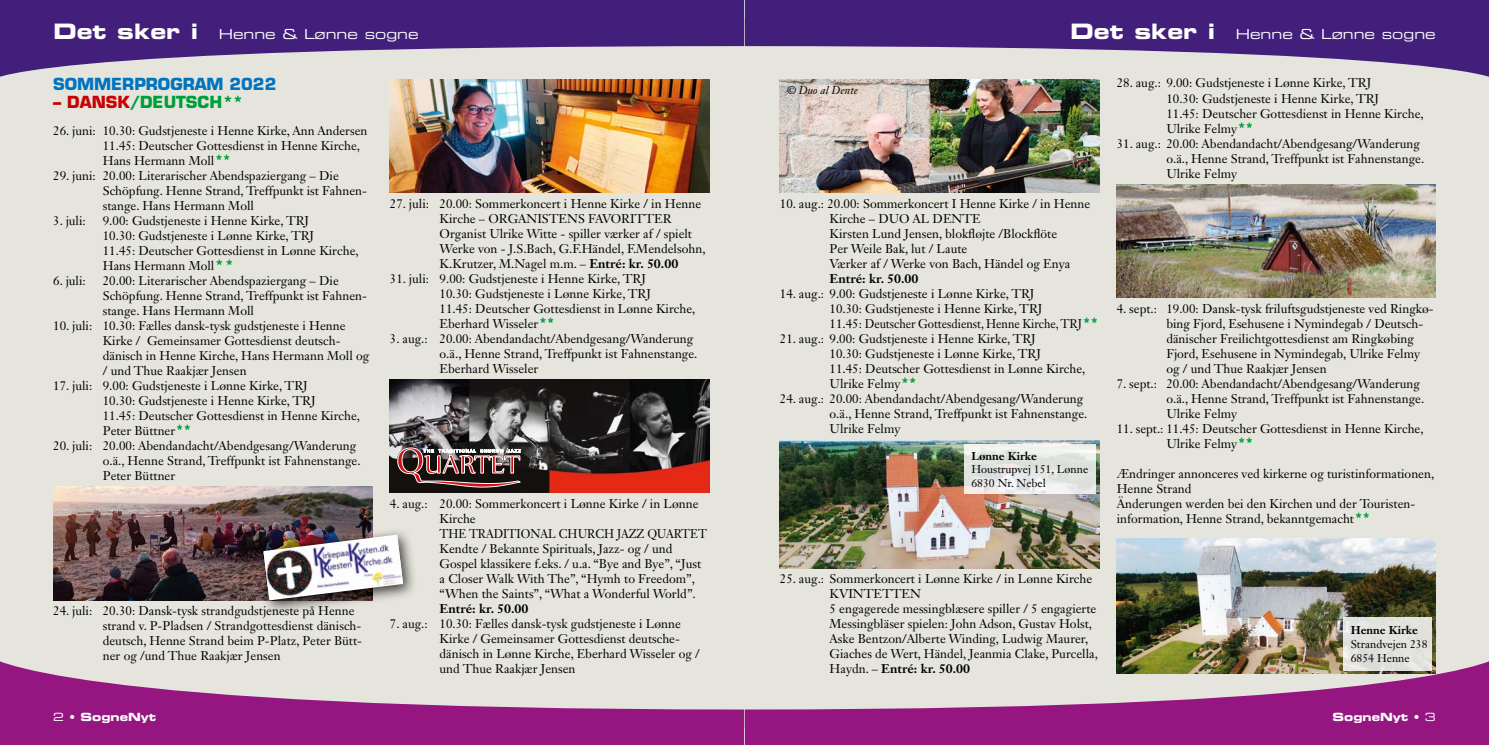
<style>
.page{position:relative;width:1489px;height:745px;background:#fff}
.page>*{position:absolute;margin:0;border:0;box-sizing:border-box;transform-origin:0 0}
.t1{font:700 16.25px "Eurostile LT Std";color:#0074be}
.t2{font:700 16.25px "Eurostile LT Std";color:#009d3b}
.t3{font:13.75px "Eurostile LT Std Ex 2";color:#fff}
.t4{font:12.5px/15px "Janson Text LT Std";color:#000}
.t5{font:700 12.5px "Janson Text LT Std";color:#000}
.t6{font:11.25px/13.8px "Janson Text LT Std";color:#000}
.t7{font:700 11.25px "Janson Text LT Std";color:#000}
.t8{font:11.25px "Eurostile LT Std Bold Ex 2";color:#fff}
.t9{font:italic 11.25px "Janson Text LT Std";color:#000}
.s1{font-family:"Eurostile LT Std Bold Ex 2";font-size:21.25px}
.s2{color:#c80205}
.s3{font-family:"Eurostile LT Std";font-weight:700;font-size:13.75px;color:#009d3b}
.s4{font-weight:700}
.s5{font-family:"Eurostile LT Std Ex 2"}
</style>
<div class="page">
<div style="left:0;top:18px;width:744px;height:708px;background:#e6e5dd"></div>
<div style="left:744px;top:18px;width:744px;height:708px;background:#e6e5dd"></div>
<img style="left:390px;top:81px;width:319px;height:111px">
<img style="left:390px;top:379px;width:319px;height:113px">
<img style="left:780px;top:81px;width:318px;height:111px">
<img style="left:780px;top:440px;width:318px;height:127px">
<img style="left:1116px;top:184px;width:319px;height:113px">
<img style="left:1116px;top:538px;width:319px;height:118px">
<img style="left:53px;top:486px;width:319px;height:113px">
<svg style="left:964px;top:444px;width:131px;height:49px"></svg>
<svg style="left:397px;top:447px;width:125px;height:40px;background:#695050"></svg>
<div style="left:1343px;top:617px;width:88px;height:53px;background:#e2e2dd"></div>
<div style="left:256px;top:527px;width:162px;height:87px;background:#000;opacity:.75"></div>
<svg style="left:263px;top:534px;width:140px;height:66px"></svg>
<img style="left:263px;top:535px;width:140px;height:64px">
<svg style="left:744px;top:0;width:744px;height:81px;fill:#411f7a"></svg>
<svg style="left:744px;top:656px;width:744px;height:88px;fill:#951681"></svg>
<svg style="left:0;top:0;width:744px;height:81px;fill:#411f7a"></svg>
<svg style="left:0;top:661px;width:744px;height:83px;fill:#951681"></svg>
<p class="t3" style="left:53px;top:25px;width:367px"><span class="s1">Det sker i</span> Henne &amp; Lønne sogne</p>
<p class="t3" style="left:1070px;top:25px;width:367px"><span class="s1">Det sker i</span> Henne &amp; Lønne sogne</p>
<h1 class="t1" style="left:53px;top:74px;width:225px">SOMMERPROGRAM 2022</h1>
<h1 class="t2" style="left:53px;top:92px;width:192px"><span class="s2">– DANSK</span>/DEUTSCH**</h1>
<p class="t4" style="left:103px;top:122px;width:266px;text-indent:-50px">26. juni: 10.30: Gudstjeneste i Henne Kirke, Ann Andersen<br>11.45: Deutscher Gottesdienst in Henne Kirche,<br>Hans Hermann Moll<span class="s3">**</span></p>
<p class="t4" style="left:103px;top:167px;width:266px;text-indent:-50px">29. juni: 20.00: Literarischer Abendspaziergang – Die<br>Schöpfung. Henne Strand, Treffpunkt ist Fahnen&shy;stange. Hans Hermann Moll</p>
<p class="t4" style="left:53px;top:212px;width:34px">3. juli:</p>
<p class="t4" style="left:103px;top:212px;width:257px">9.00: Gudstjeneste i Henne Kirke, TRJ<br>10.30: Gudstjeneste i Lønne Kirke, TRJ<br>11.45: Deutscher Gottesdienst in Lønne Kirche, Hans Hermann Moll<span class="s3">**</span></p>
<p class="t4" style="left:53px;top:272px;width:34px">6. juli:</p>
<p class="t4" style="left:103px;top:272px;width:266px">20.00: Literarischer Abendspaziergang – Die<br>Schöpfung. Henne Strand, Treffpunkt ist Fahnen&shy;stange. Hans Hermann Moll</p>
<p class="t4" style="left:103px;top:317px;width:268px;text-indent:-50px">10. juli: 10.30: Fælles dansk-tysk gudstjeneste i Henne Kirke / Gemeinsamer Gottesdienst deutsch&shy;dänisch in Henne Kirche, Hans Hermann Moll og / und Thue Raakjær Jensen</p>
<p class="t4" style="left:103px;top:377px;width:259px;text-indent:-50px">17. juli: 9.00: Gudstjeneste i Lønne Kirke, TRJ<br>10.30: Gudstjeneste i Henne Kirke, TRJ<br>11.45: Deutscher Gottesdienst in Henne Kirche, Peter Büttner<span class="s3">**</span></p>
<p class="t4" style="left:103px;top:437px;width:259px;text-indent:-50px">20. juli: 20.00: Abendandacht/Abendgesang/Wanderung o.ä., Henne Strand, Treffpunkt ist Fahnenstange.<br>Peter Büttner</p>
<p class="t4" style="left:103px;top:602px;width:261px;text-indent:-50px">24. juli: 20.30: Dansk-tysk strandgudstjeneste på Henne strand v. P-Pladsen / Strandgottesdienst dänisch&shy;deutsch, Henne Strand beim P-Platz, Peter Bütt&shy;ner og /und Thue Raakjær Jensen</p>
<p class="t4" style="left:439px;top:195px;width:267px;text-indent:-50px">27. juli: 20.00: Sommerkoncert i Henne Kirke / in Henne Kirche – ORGANISTENS FAVORITTER Organist Ulrike Witte - spiller værker af / spielt Werke von - J.S.Bach, G.F.Händel, F.Mendelsohn, K.Krutzer, M.Nagel m.m. – <span class="s4">Entré: kr. 50.00</span></p>
<p class="t4" style="left:439px;top:270px;width:257px;text-indent:-50px">31. juli: 9.00: Gudstjeneste i Henne Kirke, TRJ<br>10.30: Gudstjeneste i Lønne Kirke, TRJ<br>11.45: Deutscher Gottesdienst in Lønne Kirche, Eberhard Wisseler<span class="s3">**</span></p>
<p class="t4" style="left:439px;top:330px;width:259px;text-indent:-50px">3. aug.: 20.00: Abendandacht/Abendgesang/Wanderung o.ä., Henne Strand, Treffpunkt ist Fahnenstange.<br>Eberhard Wisseler</p>
<p class="t4" style="left:439px;top:495px;width:269px;text-indent:-50px">4. aug.: 20.00: Sommerkoncert i Lønne Kirke / in Lønne Kirche<br>THE TRADITIONAL CHURCH JAZZ QUARTET Kendte / Bekannte Spirituals, Jazz- og / und Gospel klassikere f.eks. / u.a. “Bye and Bye”, “Just a Closer Walk With The”, “Hymh to Freedom”, “When the Saints”, “What a Wonderful World”.</p>
<p class="t5" style="left:439px;top:600px;width:90px">Entré: kr. 50.00</p>
<p class="t4" style="left:439px;top:615px;width:262px;text-indent:-50px">7. aug.: 10.30: Fælles dansk-tysk gudstjeneste i Lønne Kirke / Gemeinsamer Gottesdienst deutsche&shy;dänisch in Lønne Kirche, Eberhard Wisseler og / und Thue Raakjær Jensen</p>
<p class="t9" style="left:787px;top:83px;width:73px">© Duo al Dente</p>
<p class="t4" style="left:829px;top:195px;width:262px;text-indent:-50px">10. aug.: 20.00: Sommerkoncert I Henne Kirke / in Henne Kirche – DUO AL DENTE<br>Kirsten Lund Jensen, blokfløjte /Blockflöte<br>Per Weile Bak, lut / Laute<br>Værker af / Werke von Bach, Händel og Enya</p>
<p class="t5" style="left:829px;top:270px;width:90px">Entré: kr. 50.00</p>
<p class="t4" style="left:829px;top:285px;width:271px;text-indent:-50px">14. aug.: 9.00: Gudstjeneste i Lønne Kirke, TRJ<br>10.30: Gudstjeneste i Henne Kirke, TRJ<br>11.45: Deutscher Gottesdienst, Henne Kirche, TRJ<span class="s3">**</span></p>
<p class="t4" style="left:829px;top:330px;width:257px;text-indent:-50px">21. aug.: 9.00: Gudstjeneste i Henne Kirke, TRJ<br>10.30: Gudstjeneste i Lønne Kirke, TRJ<br>11.45: Deutscher Gottesdienst in Lønne Kirche, Ulrike Felmy<span class="s3">**</span></p>
<p class="t4" style="left:829px;top:390px;width:259px;text-indent:-50px">24. aug.: 20.00: Abendandacht/Abendgesang/Wanderung o.ä., Henne Strand, Treffpunkt ist Fahnenstange.<br>Ulrike Felmy</p>
<p class="t7" style="left:971px;top:448px;width:67px">Lønne Kirke</p>
<p class="t6" style="left:971px;top:462px;width:118px">Houstrupvej 151, Lønne<br>6830 Nr. Nebel</p>
<p class="t4" style="left:829px;top:570px;width:270px;text-indent:-50px">25. aug.: Sommerkoncert i Lønne Kirke / in Lønne Kirche KVINTETTEN<br>5 engagerede messingblæsere spiller / 5 engagierte Messingbläser spielen: John Adson, Gustav Holst, Aske Bentzon/Alberte Winding, Ludwig Maurer, Giaches de Wert, Händel, Jeanmia Clake, Purcella, Haydn. – <span class="s4">Entré: kr. 50.00</span></p>
<p class="t4" style="left:1166px;top:75px;width:259px;text-indent:-50px">28. aug.: 9.00: Gudstjeneste i Lønne Kirke, TRJ<br>10.30: Gudstjeneste i Henne Kirke, TRJ<br>11.45: Deutscher Gottesdienst in Henne Kirche, Ulrike Felmy<span class="s3">**</span></p>
<p class="t4" style="left:1166px;top:135px;width:259px;text-indent:-50px">31. aug.: 20.00: Abendandacht/Abendgesang/Wanderung o.ä., Henne Strand, Treffpunkt ist Fahnenstange.<br>Ulrike Felmy</p>
<p class="t4" style="left:1166px;top:300px;width:269px;text-indent:-50px">4. sept.: 19.00: Dansk-tysk friluftsgudstjeneste ved Ringkø&shy;bing Fjord, Esehusene i Nymindegab / Deutsch&shy;dänischer Freilichtgottesdienst am Ringkøbing Fjord, Esehusene in Nymindegab, Ulrike Felmy og / und Thue Raakjær Jensen</p>
<p class="t4" style="left:1166px;top:375px;width:259px;text-indent:-50px">7. sept.: 20.00: Abendandacht/Abendgesang/Wanderung o.ä., Henne Strand, Treffpunkt ist Fahnenstange.<br>Ulrike Felmy</p>
<p class="t4" style="left:1166px;top:420px;width:259px;text-indent:-50px">11. sept.: 11.45: Deutscher Gottesdienst in Henne Kirche,<br>Ulrike Felmy<span class="s3">**</span></p>
<p class="t4" style="left:1116px;top:465px;width:319px">Ændringer annonceres ved kirkerne og turistinformationen, Henne Strand<br>Änderungen werden bei den Kirchen und der Touristen&shy;information, Henne Strand, bekanntgemacht<span class="s3">**</span></p>
<p class="t7" style="left:1350px;top:622px;width:69px">Henne Kirke</p>
<p class="t6" style="left:1350px;top:636px;width:78px">Strandvejen 238<br>6854 Henne</p>
<p class="t8" style="left:53px;top:708px;width:105px"><span class="s5">2 •</span> SogneNyt</p>
<p class="t8" style="left:1332px;top:708px;width:105px">SogneNyt <span class="s5">• 3</span></p>
</div>
